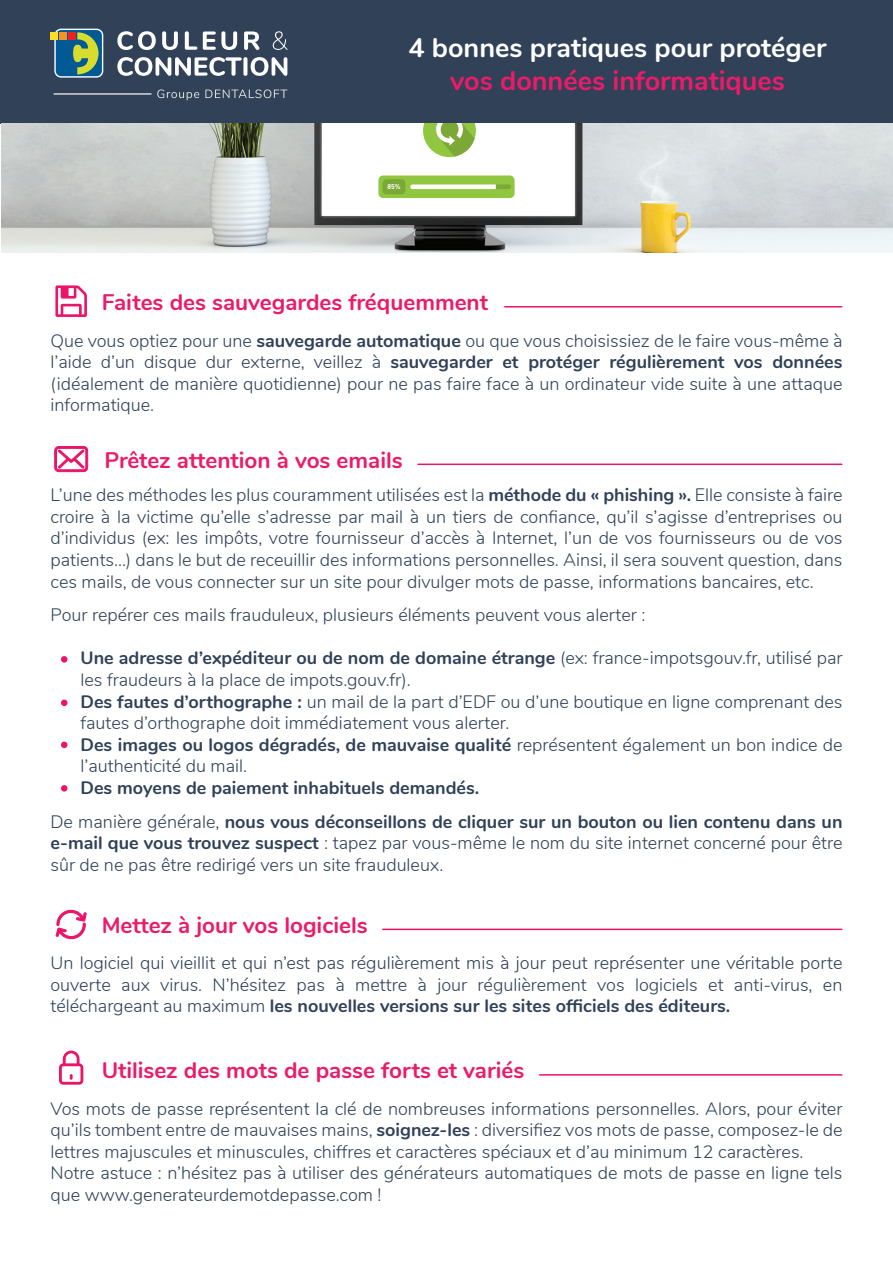
<style>
.page{position:relative;width:893px;height:1263px;background:#fff}
.page>*{position:absolute;margin:0;border:0;box-sizing:border-box;transform-origin:0 0}
.t1{font:700 27px "Nunito";color:#fff}
.t2{font:700 27px "Nunito";color:#eb1b6a}
.t3{font:700 22.5px "Nunito";color:#eb1b6a}
.t4{font:300 18px/21.6px "Nunito";color:#304158;text-align:justify}
.t5{font:700 18px/33.6px "Nunito";color:#304158}
.t6{font:6.75px "DIN Bold";color:#fff}
.s1{font-weight:700}
.s2{font-weight:300}
</style>
<div class="page">
<div style="left:0;top:0;width:893px;height:123px;background:#304158"></div>
<hr style="left:418px;top:464px;width:424px;height:1px;background:#ec1468">
<hr style="left:383px;top:929px;width:459px;height:1px;background:#ec1468">
<div style="left:61px;top:656px;width:7px;height:7px;background:#ec1468;border-radius:50%"></div>
<div style="left:61px;top:699px;width:7px;height:7px;background:#ec1468;border-radius:50%"></div>
<div style="left:61px;top:741px;width:7px;height:7px;background:#ec1468;border-radius:50%"></div>
<div style="left:61px;top:785px;width:7px;height:7px;background:#ec1468;border-radius:50%"></div>
<hr style="left:540px;top:1074px;width:302px;height:2px;background:#ec1468">
<hr style="left:505px;top:306px;width:337px;height:2px;background:#ec1468">
<img style="left:2px;top:123px;width:891px;height:129px">
<div style="left:378px;top:175px;width:137px;height:23px;background:#91c640;border-radius:5px"></div>
<div style="left:382px;top:179px;width:23px;height:15px;background:#7ba836;border-radius:4px"></div>
<div style="left:410px;top:184px;width:101px;height:5px;background:#7ba836;border-radius:2px"></div>
<svg style="left:410px;top:184px;width:86px;height:5px"></svg>
<svg style="left:423px;top:123px;width:53px;height:34px"></svg>
<svg style="left:55px;top:285px;width:32px;height:32px"></svg>
<svg style="left:54px;top:446px;width:34px;height:26px"></svg>
<svg style="left:56px;top:909px;width:31px;height:30px"></svg>
<svg style="left:59px;top:1050px;width:24px;height:35px"></svg>
<svg style="left:157px;top:89px;width:42px;height:11px"></svg>
<svg style="left:205px;top:89px;width:82px;height:9px"></svg>
<hr style="left:53px;top:93px;width:99px;height:2px;background:#e1e3e2">
<svg style="left:117px;top:31px;width:39px;height:19px"></svg>
<svg style="left:162px;top:31px;width:16px;height:19px"></svg>
<svg style="left:185px;top:31px;width:12px;height:19px"></svg>
<svg style="left:203px;top:31px;width:34px;height:19px"></svg>
<svg style="left:244px;top:31px;width:15px;height:19px"></svg>
<svg style="left:273px;top:31px;width:15px;height:19px"></svg>
<svg style="left:117px;top:57px;width:170px;height:19px"></svg>
<svg style="left:54px;top:29px;width:49px;height:49px"></svg>
<div style="left:50px;top:32px;width:8px;height:7px;background:#fadc29"></div>
<div style="left:59px;top:32px;width:8px;height:7px;background:#f39225"></div>
<div style="left:68px;top:32px;width:7px;height:7px;background:#ea2227"></div>
<h1 class="t1" style="left:408px;top:28px;width:420px">4 bonnes pratiques pour protéger</h1>
<h1 class="t2" style="left:450px;top:61px;width:336px">vos données informatiques</h1>
<p class="t6" style="left:387px;top:182px;width:15px">85%</p>
<p class="t3" style="left:102px;top:286px;width:388px">Faites des sauvegardes fréquemment</p>
<p class="t4" style="left:50px;top:328px;width:794px">Que vous optiez pour une <span class="s1">sauvegarde automatique</span> ou que vous choisissiez de le faire vous-même à l’aide d’un disque dur externe, veillez à <span class="s1">sauvegarder et protéger régulièrement vos données </span>(idéalement de manière quotidienne) pour ne pas faire face à un ordinateur vide suite à une attaque informatique.</p>
<p class="t3" style="left:104px;top:443px;width:300px">Prêtez attention à vos emails</p>
<p class="t4" style="left:50px;top:483px;width:794px">L’une des méthodes les plus couramment utilisées est la <span class="s1">méthode du « phishing ».</span> Elle consiste à faire croire à la victime qu’elle s’adresse par mail à un tiers de confiance, qu’il s’agisse d’entreprises ou d’individus (ex: les impôts, votre fournisseur d’accès à Internet, l’un de vos fournisseurs ou de vos patients...) dans le but de receuillir des informations personnelles. Ainsi, il sera souvent question, dans ces mails, de vous connecter sur un site pour divulger mots de passe, informations bancaires, etc.</p>
<p class="t4" style="left:50px;top:603px;width:596px">Pour repérer ces mails frauduleux, plusieurs éléments peuvent vous alerter :</p>
<p class="t4" style="left:80px;top:646px;width:764px;text-align:left"><span class="s1">Une adresse d’expéditeur ou de nom de domaine étrange</span> (ex: france-impotsgouv.fr, utilisé par les fraudeurs à la place de impots.gouv.fr).<br><span class="s1">Des fautes d’orthographe :</span> un mail de la part d’EDF ou d’une boutique en ligne comprenant des fautes d’orthographe doit immédiatement vous alerter.<br><span class="s1">Des images ou logos dégradés, de mauvaise qualité</span> représentent également un bon indice de l’authenticité du mail.</p>
<p class="t5" style="left:50px;top:770px;width:794px;text-indent:30px">Des moyens de paiement inhabituels demandés.<br><span class="s2">De manière générale,</span> nous vous déconseillons de cliquer sur un bouton ou lien contenu dans un</p>
<p class="t4" style="left:50px;top:831px;width:793px"><span class="s1">e-mail que vous trouvez suspect</span> : tapez par vous-même le nom du site internet concerné pour être sûr de ne pas être redirigé vers un site frauduleux.</p>
<p class="t3" style="left:102px;top:908px;width:267px">Mettez à jour vos logiciels</p>
<p class="t4" style="left:50px;top:951px;width:794px">Un logiciel qui vieillit et qui n’est pas régulièrement mis à jour peut représenter une véritable porte ouverte aux virus. N’hésitez pas à mettre à jour régulièrement vos logiciels et anti-virus, en téléchargeant au maximum <span class="s1">les nouvelles versions sur les sites officiels des éditeurs.</span></p>
<p class="t3" style="left:102px;top:1054px;width:424px">Utilisez des mots de passe forts et variés</p>
<p class="t4" style="left:50px;top:1096px;width:794px;text-align:left">Vos mots de passe représentent la clé de nombreuses informations personnelles. Alors, pour éviter qu’ils tombent entre de mauvaises mains, <span class="s1">soignez-les</span> : diversifiez vos mots de passe, composez-le de lettres majuscules et minuscules, chiffres et caractères spéciaux et d’au minimum 12 caractères.<br>Notre astuce : n’hésitez pas à utiliser des générateurs automatiques de mots de passe en ligne tels que www.generateurdemotdepasse.com !</p>
</div>
